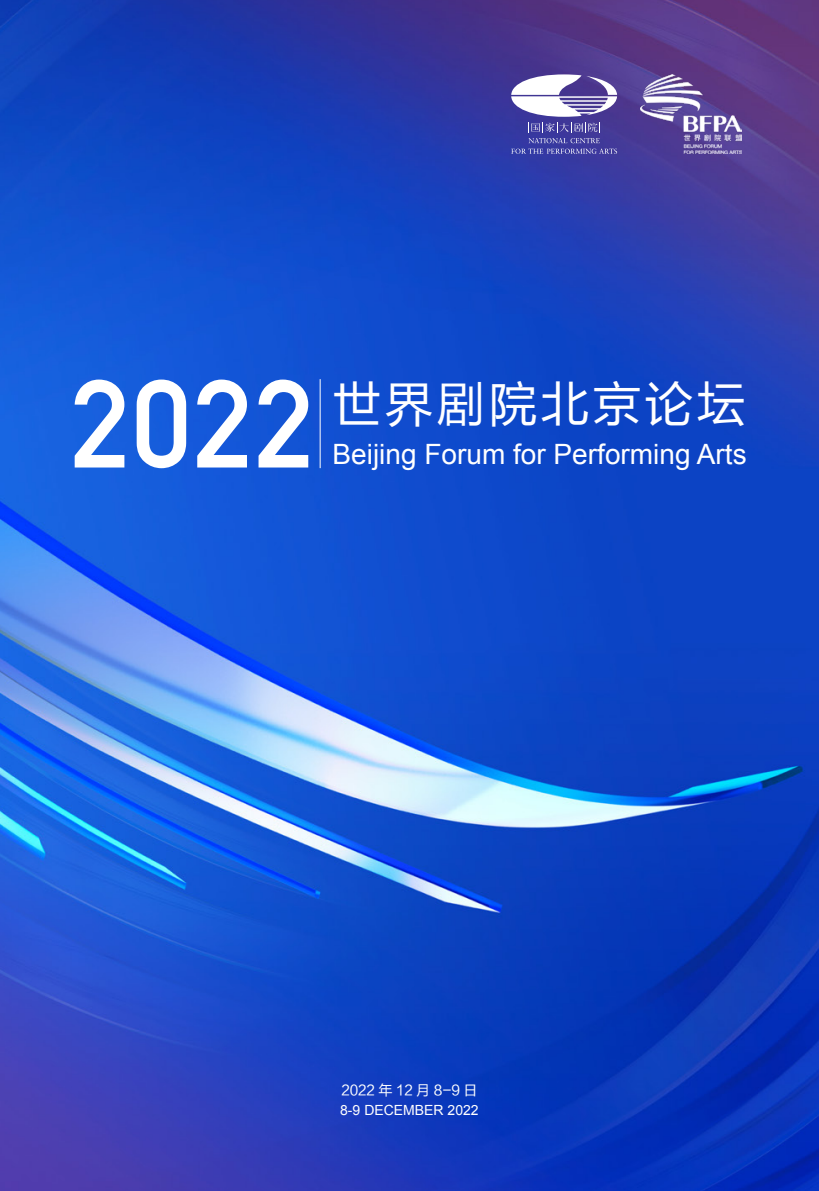
<style>
.page{position:relative;width:819px;height:1191px;background:#fff}
.page>*{position:absolute;margin:0;border:0;box-sizing:border-box;transform-origin:0 0}
.t1{font:700 122.5px "DIN Alternate";color:#fff}
.t2{font:49px "FZLTHJW GB1 0";letter-spacing:.06em;color:#fff}
.t3{font:28px "Arial";color:#fff}
.t4{font:14px "Arial";color:#fff}
.t5{font:14px "FZLTHJW GB1 0";color:#fff}
</style>
<div class="page">
<img style="left:0;top:0;width:819px;height:1191px">
<hr style="left:320px;top:379px;width:1px;height:89px;background:#fff">
<svg style="left:511px;top:74px;width:106px;height:80px"></svg>
<img style="left:640px;top:74px;width:101px;height:80px">
<h1 class="t1" style="left:71px;top:331px;width:244px">2022</h1>
<h2 class="t2" style="left:332px;top:377px;width:414px">世界剧院北京论坛</h2>
<p class="t3" style="left:332px;top:435px;width:415px">Beijing Forum for Performing Arts</p>
<p class="t5" style="left:341px;top:1082px;width:138px">2022 年 12 月 8-9 日</p>
<p class="t4" style="left:340px;top:1100px;width:140px">8-9 DECEMBER 2022</p>
</div>
